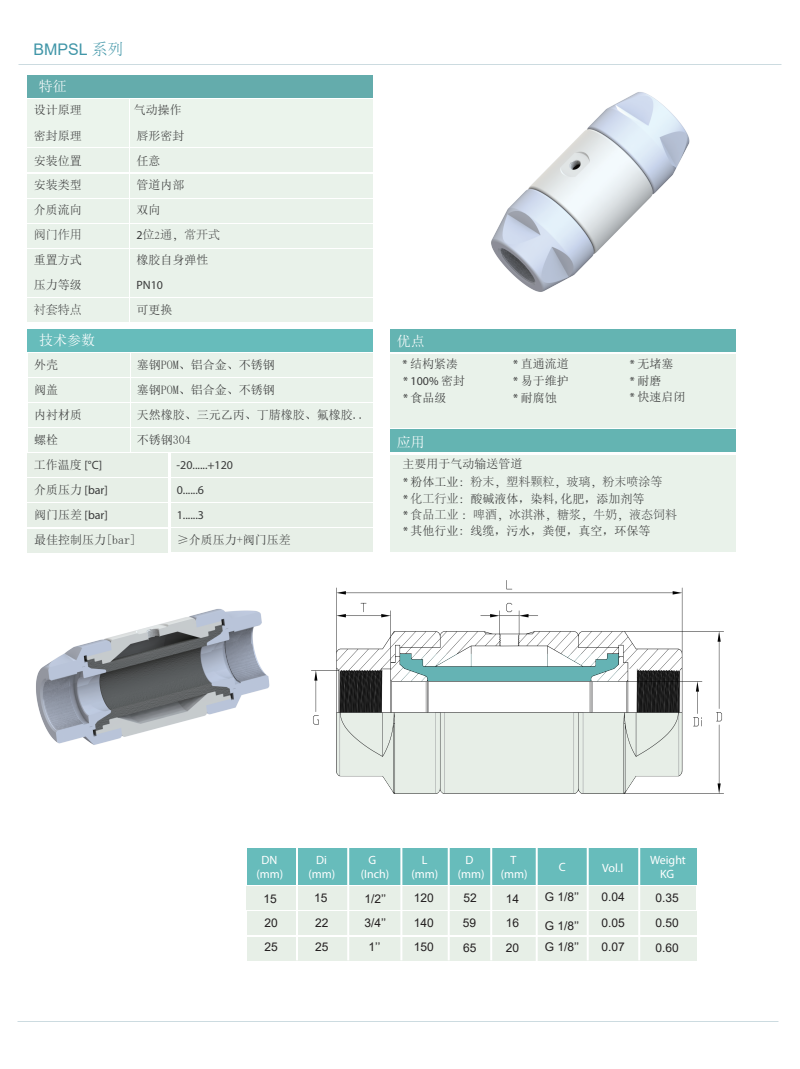
<style>
.page{position:relative;width:800px;height:1069px;background:#fff}
.page>*{position:absolute;margin:0;border:0;box-sizing:border-box;transform-origin:0 0}
.t1{font:16px "Arial";color:#4196a8}
.t2{font:14px "Sim Sun";color:#fff}
.t3{font:12px "Sim Sun";color:#3a3b3b}
.t4{font:12px/24px "Arial";color:#231f20}
.t5{font:300 12px "Adobe Song Std";color:#3a3b3b}
.t6{font:12px "Myriad Pro";color:#3a3b3b}
.t7{font:12px/14.4px "Myriad Pro";color:#fff;text-align:center}
.s1{font-family:"Adobe Song Std";font-weight:300}
.s2{font-family:"Myriad Pro";font-weight:400}
.s3{font-family:"Myriad Pro"}
.s4{font-family:"Sim Sun"}
.s5{font-family:"Sim Sun";font-weight:400}
</style>
<div class="page">
<div style="left:27px;top:75px;width:346px;height:23px;background:#64acac"></div>
<div style="left:27px;top:99px;width:102px;height:23px;background:#ebf4ec"></div>
<div style="left:130px;top:99px;width:243px;height:23px;background:#ebf4ec"></div>
<div style="left:27px;top:123px;width:102px;height:24px;background:#ebf4ec"></div>
<div style="left:130px;top:123px;width:243px;height:24px;background:#ebf4ec"></div>
<div style="left:27px;top:148px;width:102px;height:24px;background:#e9f2ea"></div>
<div style="left:130px;top:148px;width:243px;height:24px;background:#e9f2ea"></div>
<div style="left:27px;top:174px;width:102px;height:24px;background:#e9f2ea"></div>
<div style="left:130px;top:174px;width:243px;height:24px;background:#e9f2ea"></div>
<div style="left:27px;top:199px;width:102px;height:24px;background:#e9f2ea"></div>
<div style="left:130px;top:199px;width:243px;height:24px;background:#e9f2ea"></div>
<div style="left:27px;top:224px;width:102px;height:24px;background:#e9f2ea"></div>
<div style="left:130px;top:224px;width:243px;height:24px;background:#e9f2ea"></div>
<div style="left:27px;top:249px;width:102px;height:24px;background:#e9f2ea"></div>
<div style="left:130px;top:249px;width:243px;height:24px;background:#e9f2ea"></div>
<div style="left:27px;top:274px;width:102px;height:23px;background:#e9f2ea"></div>
<div style="left:130px;top:274px;width:243px;height:23px;background:#e9f2ea"></div>
<div style="left:27px;top:299px;width:102px;height:23px;background:#e9f2ea"></div>
<div style="left:130px;top:299px;width:243px;height:23px;background:#e9f2ea"></div>
<div style="left:27px;top:478px;width:141px;height:24px;background:#e7efe7"></div>
<div style="left:171px;top:478px;width:202px;height:24px;background:#e7efe7"></div>
<div style="left:27px;top:503px;width:141px;height:24px;background:#e7efe7"></div>
<div style="left:171px;top:503px;width:202px;height:24px;background:#e7efe7"></div>
<div style="left:27px;top:530px;width:141px;height:23px;background:#e7efe7"></div>
<div style="left:171px;top:529px;width:202px;height:23px;background:#e7efe7"></div>
<div style="left:27px;top:453px;width:141px;height:24px;background:#e7efe7"></div>
<div style="left:171px;top:453px;width:202px;height:24px;background:#e7efe7"></div>
<div style="left:27px;top:329px;width:346px;height:23px;background:#67bcbb"></div>
<div style="left:28px;top:353px;width:102px;height:24px;background:#e9f2ea"></div>
<div style="left:131px;top:353px;width:242px;height:24px;background:#e9f2ea"></div>
<div style="left:28px;top:378px;width:102px;height:24px;background:#e9f2ea"></div>
<div style="left:131px;top:378px;width:242px;height:24px;background:#e9f2ea"></div>
<div style="left:28px;top:403px;width:102px;height:24px;background:#e9f2ea"></div>
<div style="left:131px;top:403px;width:242px;height:24px;background:#e9f2ea"></div>
<div style="left:28px;top:428px;width:102px;height:24px;background:#e9f2ea"></div>
<div style="left:131px;top:428px;width:242px;height:24px;background:#e9f2ea"></div>
<div style="left:390px;top:329px;width:345px;height:23px;background:#64b4b2"></div>
<div style="left:390px;top:354px;width:345px;height:73px;background:#e9f2ea"></div>
<div style="left:390px;top:430px;width:345px;height:22px;background:#64b4b2"></div>
<div style="left:390px;top:455px;width:345px;height:96px;background:#e9f2ea"></div>
<img style="left:491px;top:92px;width:199px;height:200px">
<img style="left:36px;top:609px;width:234px;height:136px">
<div style="left:247px;top:848px;width:449px;height:37px;background:#67bcbb"></div>
<div style="left:246px;top:886px;width:450px;height:24px;background:#e7efe7"></div>
<div style="left:247px;top:911px;width:449px;height:24px;background:#e7efe7"></div>
<div style="left:247px;top:937px;width:449px;height:23px;background:#e7efe7"></div>
<hr style="left:296px;top:848px;width:2px;height:112px;background:#fff">
<hr style="left:347px;top:848px;width:2px;height:112px;background:#fff">
<hr style="left:400px;top:848px;width:2px;height:112px;background:#fff">
<hr style="left:448px;top:848px;width:2px;height:112px;background:#fff">
<hr style="left:490px;top:848px;width:2px;height:112px;background:#fff">
<hr style="left:536px;top:848px;width:2px;height:115px;background:#fff">
<hr style="left:587px;top:848px;width:2px;height:112px;background:#fff">
<hr style="left:638px;top:848px;width:2px;height:112px;background:#fff">
<img style="left:311px;top:581px;width:412px;height:212px">
<h1 class="t1" style="left:33px;top:39px;width:92px">BMPSL <span class="s1">系列</span></h1>
<p class="t2" style="left:39px;top:79px;width:29px">特征</p>
<p class="t3" style="left:34px;top:104px;width:49px">设计原理</p>
<p class="t3" style="left:134px;top:104px;width:49px">气动操作</p>
<p class="t3" style="left:34px;top:130px;width:49px">密封原理</p>
<p class="t3" style="left:136px;top:130px;width:49px">唇形密封</p>
<p class="t3" style="left:34px;top:155px;width:49px">安装位置</p>
<p class="t3" style="left:136px;top:155px;width:25px">任意</p>
<p class="t3" style="left:34px;top:204px;width:49px">介质流向</p>
<p class="t3" style="left:136px;top:204px;width:25px">双向</p>
<p class="t3" style="left:34px;top:179px;width:49px">安装类型</p>
<p class="t3" style="left:136px;top:179px;width:49px">管道内部</p>
<p class="t5" style="left:34px;top:228px;width:49px">阀门作用</p>
<p class="t5" style="left:136px;top:228px;width:85px"><span class="s2">2</span>位2通，常开式</p>
<p class="t3" style="left:34px;top:279px;width:49px">压力等级</p>
<p class="t6" style="left:136px;top:278px;width:28px">PN10</p>
<p class="t5" style="left:34px;top:303px;width:49px">衬套特点</p>
<p class="t3" style="left:136px;top:304px;width:37px">可更换</p>
<p class="t3" style="left:34px;top:254px;width:49px">重置方式</p>
<p class="t3" style="left:136px;top:254px;width:73px">橡胶自身弹性</p>
<p class="t2" style="left:39px;top:333px;width:57px">技术参数</p>
<p class="t3" style="left:34px;top:358px;width:25px">外壳</p>
<p class="t3" style="left:137px;top:358px;width:139px">塞钢POM、铝合金、不锈钢</p>
<p class="t3" style="left:34px;top:384px;width:25px">阀盖</p>
<p class="t3" style="left:137px;top:384px;width:139px">塞钢POM、铝合金、不锈钢</p>
<p class="t3" style="left:34px;top:408px;width:49px">内衬材质</p>
<p class="t3" style="left:137px;top:408px;width:229px">天然橡胶、三元乙丙、丁腈橡胶、氟橡胶..</p>
<p class="t3" style="left:34px;top:434px;width:25px">螺栓</p>
<p class="t3" style="left:137px;top:434px;width:55px">不锈钢304</p>
<p class="t3" style="left:34px;top:459px;width:70px">工作温度 <span class="s3">[°C]</span></p>
<p class="t6" style="left:177px;top:458px;width:58px">-20......+120</p>
<p class="t6" style="left:34px;top:482px;width:75px"><span class="s4">介质压力</span> [bar]</p>
<p class="t6" style="left:177px;top:482px;width:29px">0......6</p>
<p class="t3" style="left:34px;top:534px;width:103px">最佳控制压力[bar]</p>
<p class="t3" style="left:177px;top:534px;width:115px">≥介质压力+阀门压差</p>
<p class="t6" style="left:34px;top:508px;width:75px"><span class="s4">阀门压差</span> [bar]</p>
<p class="t6" style="left:177px;top:508px;width:29px">1......3</p>
<p class="t2" style="left:397px;top:334px;width:29px">优点</p>
<p class="t3" style="left:403px;top:358px;width:57px"><span class="s3">*</span> 结构紧凑</p>
<p class="t3" style="left:513px;top:358px;width:57px"><span class="s3">*</span> 直通流道</p>
<p class="t3" style="left:630px;top:358px;width:45px"><span class="s3">*</span> 无堵塞</p>
<p class="t6" style="left:403px;top:374px;width:64px">* 100% <span class="s4">密封</span></p>
<p class="t3" style="left:513px;top:375px;width:57px"><span class="s3">*</span> 易于维护</p>
<p class="t3" style="left:630px;top:375px;width:33px"><span class="s3">*</span> 耐磨</p>
<p class="t3" style="left:403px;top:391px;width:45px"><span class="s3">*</span> 食品级</p>
<p class="t3" style="left:513px;top:392px;width:45px"><span class="s3">*</span> 耐腐蚀</p>
<p class="t3" style="left:630px;top:391px;width:57px"><span class="s3">*</span> 快速启闭</p>
<p class="t2" style="left:397px;top:435px;width:29px">应用</p>
<p class="t3" style="left:403px;top:458px;width:121px">主要用于气动输送管道</p>
<p class="t5" style="left:403px;top:475px;width:261px"><span class="s2">*</span> <span class="s5">粉体工业</span>：粉末，塑料颗粒，玻璃，粉末喷涂等</p>
<p class="t3" style="left:403px;top:493px;width:243px"><span class="s3">*</span> <span class="s1">化工行业：</span>酸碱液体，染料,化肥，添加剂等</p>
<p class="t5" style="left:403px;top:508px;width:276px"><span class="s2">*</span> 食品工业 ：啤酒，冰淇淋，糖浆，牛奶，液态饲料</p>
<p class="t3" style="left:403px;top:525px;width:249px"><span class="s3">*</span> 其他行业: 线缆，污水，粪便，真空，环保等</p>
<p class="t7" style="left:458px;top:853px;width:28px">D (mm)</p>
<p class="t7" style="left:501px;top:853px;width:28px">T (mm)</p>
<p class="t7" style="left:559px;top:860px;width:8px">C</p>
<p class="t7" style="left:602px;top:860px;width:22px">Vol.l</p>
<p class="t7" style="left:650px;top:852px;width:37px">Weight<br>KG</p>
<p class="t7" style="left:308px;top:852px;width:28px">Di (mm)</p>
<p class="t7" style="left:256px;top:852px;width:28px">DN (mm)</p>
<p class="t7" style="left:361px;top:853px;width:30px">G (Inch)</p>
<p class="t7" style="left:412px;top:853px;width:28px">L (mm)</p>
<p class="t4" style="left:364px;top:887px;width:23px">1/2’’</p>
<p class="t4" style="left:506px;top:887px;width:15px">14</p>
<p class="t4" style="left:545px;top:885px;width:36px">G 1/8’’</p>
<p class="t4" style="left:655px;top:885px;width:25px">0.35</p>
<p class="t4" style="left:264px;top:887px;width:15px">15</p>
<p class="t4" style="left:314px;top:886px;width:15px">15</p>
<p class="t4" style="left:414px;top:886px;width:22px">120</p>
<p class="t4" style="left:463px;top:886px;width:15px">52</p>
<p class="t4" style="left:602px;top:885px;width:25px">0.04</p>
<p class="t4" style="left:265px;top:911px;width:15px">20<br>25</p>
<p class="t4" style="left:315px;top:911px;width:15px">22<br>25</p>
<p class="t4" style="left:545px;top:915px;width:36px;line-height:21.4px">G 1/8’’<br>G 1/8’’</p>
<p class="t4" style="left:364px;top:911px;width:23px;text-align:center">3/4’’<br>1’’</p>
<p class="t4" style="left:602px;top:911px;width:25px">0.05<br>0.07</p>
<p class="t4" style="left:655px;top:911px;width:25px;line-height:24.6px">0.50<br>0.60</p>
<p class="t4" style="left:414px;top:911px;width:22px">140<br>150</p>
<p class="t4" style="left:463px;top:911px;width:15px;line-height:24.6px">59<br>65</p>
<p class="t4" style="left:506px;top:911px;width:15px;line-height:24.6px">16<br>20</p>
</div>
